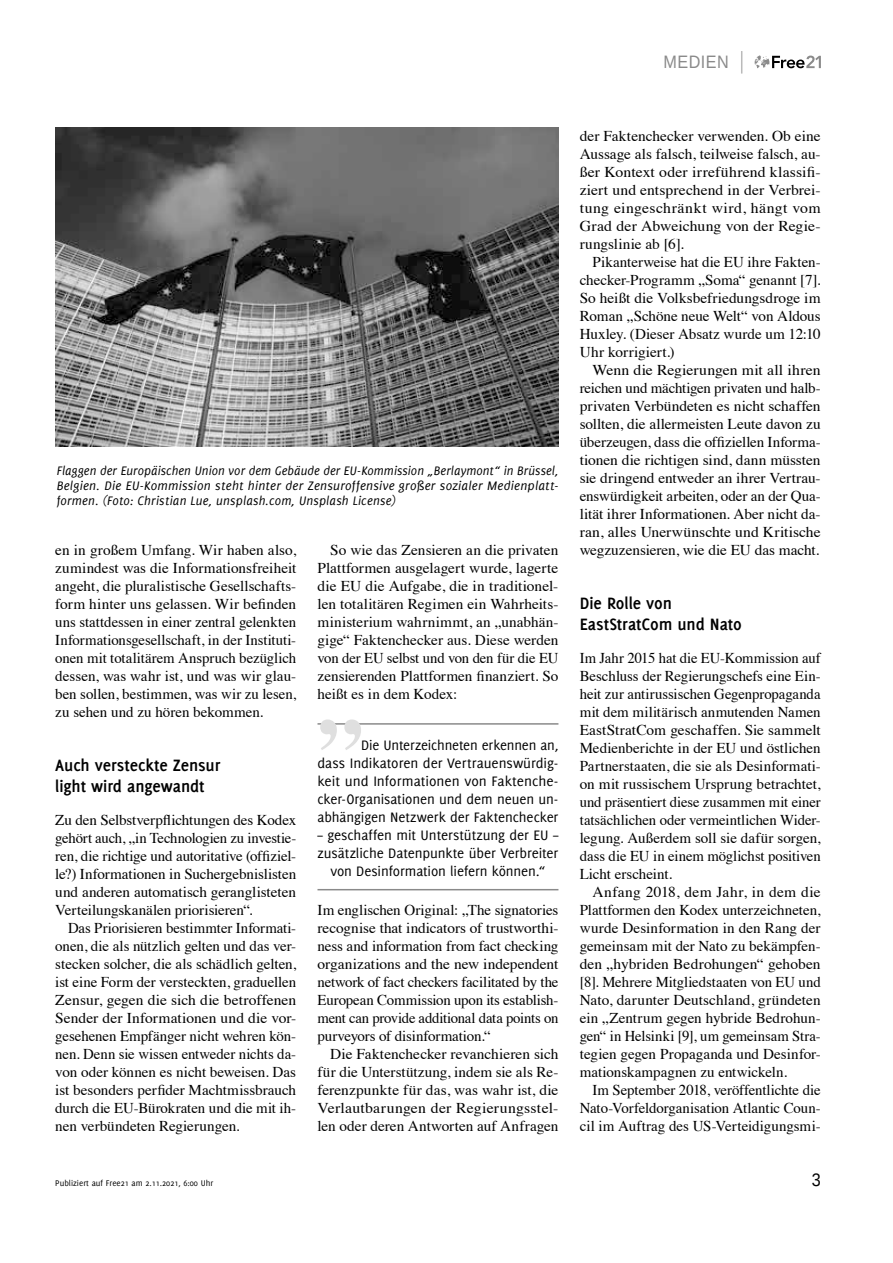
<style>
.page{position:relative;width:893px;height:1263px;background:#fff}
.page>*{position:absolute;margin:0;border:0;box-sizing:border-box;transform-origin:0 0}
.t1{font:700 91.5px "Times";color:#dfdfdf}
.t2{font:700 18px/21px "Delicious";letter-spacing:-.005em;color:#000}
.t3{font:18px "Liberation Sans";letter-spacing:.03em;color:#8a8a8a;scale:.9 1}
.t4{font:18px "Liberation Sans";color:#000;scale:.9 1}
.t5{font:15px/18px "Times";color:#000;text-align:justify}
.t6{font:15px/18px "Times";color:#000;text-align:justify;scale:1.05 1}
.t7{font:15px/18px "Delicious";letter-spacing:-.005em;color:#000;text-align:justify}
.t8{font:italic 13.5px/15px "Delicious";letter-spacing:.015em;color:#000;text-align:justify}
.t9{font:9px "Delicious";color:#000}
</style>
<div class="page">
<svg style="left:755px;top:55px;width:66px;height:13px"></svg>
<svg style="left:741px;top:51px;width:1px;height:23px"></svg>
<hr style="left:317px;top:723px;width:241px;height:2px;background:#8a8a8a">
<hr style="left:317px;top:889px;width:241px;height:1px;background:#8a8a8a">
<img style="left:55px;top:128px;width:503px;height:318px">
<p class="t3" style="left:663px;top:51px;width:74px">MEDIEN</p>
<p class="t8" style="left:57px;top:463px;width:503px">Flaggen der Europäischen Union vor dem Gebäude der EU-Kommission „Berlaymont“ in Brüssel, Belgien. Die EU-Kommission steht hinter der Zensuroffensive großer sozialer Medienplatt&shy;formen. (Foto: Christian Lue, unsplash.com, Unsplash License)</p>
<p class="t5" style="left:55px;top:540px;width:242px">en in großem Umfang. Wir haben also, zumindest was die Informationsfreiheit angeht, die pluralistische Gesellschafts&shy;form hinter uns gelassen. Wir befinden uns stattdessen in einer zentral gelenkten Informationsgesellschaft, in der Instituti&shy;onen mit totalitärem Anspruch bezüglich dessen, was wahr ist, und was wir glau&shy;ben sollen, bestimmen, was wir zu lesen, zu sehen und zu hören bekommen.</p>
<p class="t2" style="left:55px;top:755px;width:167px">Auch versteckte Zensur light wird angewandt</p>
<p class="t5" style="left:55px;top:810px;width:242px">Zu den Selbstverpflichtungen des Kodex gehört auch, „in Technologien zu investie&shy;ren, die richtige und autoritative (offiziel&shy;le?) Informationen in Suchergebnislisten und anderen automatisch geranglisteten Verteilungskanälen priorisieren“.</p>
<p class="t5" style="left:55px;top:918px;width:242px;text-indent:13px">Das Priorisieren bestimmter Informati&shy;onen, die als nützlich gelten und das ver&shy;stecken solcher, die als schädlich gelten, ist eine Form der versteckten, graduellen Zensur, gegen die sich die betroffenen Sender der Informationen und die vor&shy;gesehenen Empfänger nicht wehren kön&shy;nen. Denn sie wissen entweder nichts da&shy;von oder können es nicht beweisen. Das ist besonders perfider Machtmissbrauch durch die EU-Bürokraten und die mit ih&shy;nen verbündeten Regierungen.</p>
<p class="t5" style="left:317px;top:540px;width:242px;text-indent:13px">So wie das Zensieren an die privaten Plattformen ausgelagert wurde, lagerte die EU die Aufgabe, die in traditionel&shy;len totalitären Regimen ein Wahrheits&shy;ministerium wahrnimmt, an „unabhän&shy;gige“ Faktenchecker aus. Diese werden von der EU selbst und von den für die EU zensierenden Plattformen finanziert. So heißt es in dem Kodex:</p>
<h1 class="t1" style="left:317px;top:615px;width:47px">„</h1>
<p class="t7" style="left:317px;top:736px;width:242px;text-indent:44px">Die Unterzeichneten erkennen an, dass Indikatoren der Vertrauenswürdig&shy;keit und Informationen von Faktenche&shy;cker-Organisationen und dem neuen un&shy;abhängigen Netzwerk der Faktenchecker</p>
<p class="t7" style="left:317px;top:826px;width:242px;text-align:center">– geschaffen mit Unterstützung der EU – zusätzliche Datenpunkte über Verbreiter von Desinformation liefern können.“</p>
<p class="t5" style="left:317px;top:900px;width:242px">Im englischen Original: „The signatories recognise that indicators of trustworthi&shy;ness and information from fact checking organizations and the new independent network of fact checkers facilitated by the European Commission upon its establish&shy;ment can provide additional data points on purveyors of disinformation.“</p>
<p class="t5" style="left:317px;top:1044px;width:242px;text-indent:13px">Die Faktenchecker revanchieren sich für die Unterstützung, indem sie als Re&shy;ferenzpunkte für das, was wahr ist, die Verlautbarungen der Regierungsstel&shy;len oder deren Antworten auf Anfragen</p>
<p class="t5" style="left:580px;top:126px;width:242px">der Faktenchecker verwenden. Ob eine Aussage als falsch, teilweise falsch, au&shy;ßer Kontext oder irreführend klassifi&shy;ziert und entsprechend in der Verbrei&shy;tung eingeschränkt wird, hängt vom Grad der Abweichung von der Regie&shy;rungslinie ab [6].</p>
<p class="t5" style="left:580px;top:252px;width:242px;text-indent:13px">Pikanterweise hat die EU ihre Fakten&shy;checker-Programm „Soma“ genannt [7].<br>So heißt die Volksbefriedungsdroge im Roman „Schöne neue Welt“ von Aldous Huxley. (Dieser Absatz wurde um 12:10<br>Uhr korrigiert.)</p>
<p class="t6" style="left:580px;top:360px;width:231px;text-indent:13px">Wenn die Regierungen mit all ihren reichen und mächtigen privaten und halb&shy;privaten Verbündeten es nicht schaffen sollten, die allermeisten Leute davon zu überzeugen, dass die offiziellen Informa&shy;tionen die richtigen sind, dann müssten sie dringend entweder an ihrer Vertrau&shy;enswürdigkeit arbeiten, oder an der Qua&shy;lität ihrer Informationen. Aber nicht da&shy;ran, alles Unerwünschte und Kritische wegzuzensieren, wie die EU das macht.</p>
<p class="t2" style="left:580px;top:593px;width:164px">Die Rolle von<br>EastStratCom und Nato</p>
<p class="t5" style="left:580px;top:648px;width:242px">Im Jahr 2015 hat die EU-Kommission auf Beschluss der Regierungschefs eine Ein&shy;heit zur antirussischen Gegenpropaganda mit dem militärisch anmutenden Namen EastStratCom geschaffen. Sie sammelt Medienberichte in der EU und östlichen Partnerstaaten, die sie als Desinformati&shy;on mit russischem Ursprung betrachtet, und präsentiert diese zusammen mit einer tatsächlichen oder vermeintlichen Wider&shy;legung. Außerdem soll sie dafür sorgen, dass die EU in einem möglichst positiven Licht erscheint.</p>
<p class="t5" style="left:580px;top:882px;width:242px;text-indent:13px">Anfang 2018, dem Jahr, in dem die Plattformen den Kodex unterzeichneten, wurde Desinformation in den Rang der gemeinsam mit der Nato zu bekämpfen&shy;den „hybriden Bedrohungen“ gehoben [8]. Mehrere Mitgliedstaaten von EU und Nato, darunter Deutschland, gründeten ein „Zentrum gegen hybride Bedrohun&shy;gen“ in Helsinki [9], um gemeinsam Stra&shy;tegien gegen Propaganda und Desinfor&shy;mationskampagnen zu entwickeln.</p>
<p class="t5" style="left:580px;top:1080px;width:242px;text-indent:13px">Im September 2018, veröffentlichte die Nato-Vorfeldorganisation Atlantic Coun&shy;cil im Auftrag des US-Verteidigungsmi-</p>
<p class="t9" style="left:55px;top:1177px;width:159px">Publiziert auf Free21 am 2.11.2021, 6:00 Uhr</p>
<p class="t4" style="left:812px;top:1168px;width:12px">3</p>
</div>
